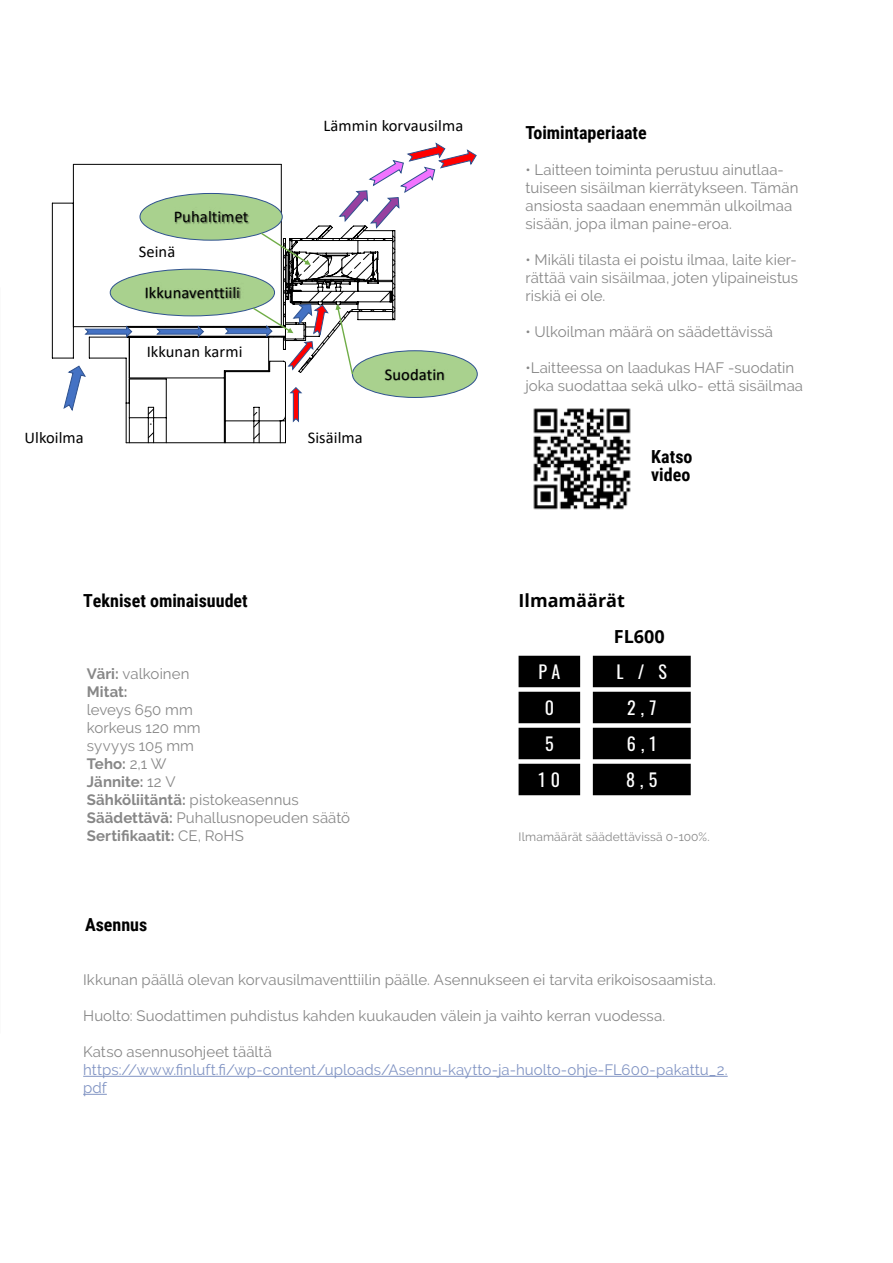
<style>
.page{position:relative;width:893px;height:1263px;background:#fff}
.page>*{position:absolute;margin:0;border:0;box-sizing:border-box;transform-origin:0 0}
.t1{font:700 18px/18px "Roboto Condensed";color:#000}
.t2{font:18px/36px "Oswald";color:#fff;text-align:center}
.t3{font:700 18px "Open Sans";color:#000}
.t4{font:16.35px "Calibri";letter-spacing:.005em;color:#000}
.t5{font:15px/18px "Raleway";letter-spacing:.005em;color:#878787}
.t6{font:15px/18px "Raleway";letter-spacing:.005em;color:#8194c3}
.t7{font:700 15px/18px "Raleway";letter-spacing:.005em;color:#878787}
.t8{font:12px "Raleway";letter-spacing:.015em;color:#878787}
.s1{font-weight:400}
.s2{font-weight:700}
</style>
<div class="page">
<svg style="left:52px;top:164px;width:343px;height:279px"></svg>
<svg style="left:57px;top:362px;width:32px;height:52px"></svg>
<svg style="left:83px;top:324px;width:50px;height:15px"></svg>
<svg style="left:155px;top:324px;width:50px;height:15px"></svg>
<svg style="left:288px;top:386px;width:15px;height:37px"></svg>
<svg style="left:334px;top:142px;width:143px;height:91px"></svg>
<div style="left:352px;top:351px;width:125px;height:46px;background:#a9d18e;border-radius:50%"></div>
<div style="left:352px;top:350px;width:125px;height:48px;border:1px solid #2f528f;border-radius:50%"></div>
<img style="left:374px;top:368px;width:83px;height:28px">
<div style="left:140px;top:193px;width:142px;height:47px;background:#a9d18e;border-radius:50%"></div>
<div style="left:140px;top:193px;width:143px;height:48px;border:1px solid #2f528f;border-radius:50%"></div>
<img style="left:163px;top:211px;width:97px;height:27px">
<svg style="left:261px;top:233px;width:50px;height:32px"></svg>
<div style="left:110px;top:269px;width:165px;height:47px;background:#a9d18e;border-radius:50%"></div>
<div style="left:110px;top:269px;width:165px;height:47px;border:1px solid #2f528f;border-radius:50%"></div>
<img style="left:134px;top:277px;width:118px;height:37px">
<svg style="left:224px;top:297px;width:129px;height:77px"></svg>
<img style="left:533px;top:408px;width:98px;height:102px">
<hr style="left:83px;top:1076px;width:645px;height:1px;background:#8194c3">
<svg style="left:83px;top:1094px;width:24px;height:1px"></svg>
<div style="left:519px;top:656px;width:61px;height:31px;background:#000"></div>
<div style="left:519px;top:692px;width:61px;height:31px;background:#000"></div>
<div style="left:519px;top:728px;width:61px;height:31px;background:#000"></div>
<div style="left:519px;top:764px;width:61px;height:31px;background:#000"></div>
<div style="left:593px;top:656px;width:98px;height:31px;background:#000"></div>
<div style="left:593px;top:692px;width:98px;height:31px;background:#000"></div>
<div style="left:593px;top:728px;width:98px;height:31px;background:#000"></div>
<div style="left:593px;top:764px;width:98px;height:31px;background:#000"></div>
<p class="t4" style="left:174px;top:205px;width:76px">Puhaltimet</p>
<p class="t4" style="left:139px;top:240px;width:38px">Seinä</p>
<p class="t4" style="left:145px;top:281px;width:97px">Ikkunaventtiili</p>
<p class="t4" style="left:147px;top:340px;width:97px">Ikkunan karmi</p>
<p class="t4" style="left:323px;top:115px;width:141px">Lämmin korvausilma</p>
<p class="t4" style="left:385px;top:363px;width:62px">Suodatin</p>
<p class="t4" style="left:25px;top:426px;width:61px">Ulkoilma</p>
<p class="t4" style="left:308px;top:427px;width:56px">Sisäilma</p>
<p class="t1" style="left:525px;top:123px;width:123px">Toimintaperiaate</p>
<p class="t5" style="left:525px;top:161px;width:274px">• Laitteen toiminta perustuu ainutlaa&shy;tuiseen sisäilman kierrätykseen. Tämän ansiosta saadaan enemmän ulkoilmaa sisään, jopa ilman paine-eroa.</p>
<p class="t5" style="left:525px;top:251px;width:274px;text-align:justify">• Mikäli tilasta ei poistu ilmaa, laite kier&shy;rättää vain sisäilmaa, joten ylipaineistus riskiä ei ole.</p>
<p class="t5" style="left:525px;top:323px;width:249px">• Ulkoilman määrä on säädettävissä</p>
<p class="t5" style="left:525px;top:359px;width:279px">•Laitteessa on laadukas HAF -suodatin joka suodattaa sekä ulko- että sisäilmaa</p>
<p class="t1" style="left:651px;top:447px;width:43px">Katso video</p>
<p class="t1" style="left:83px;top:591px;width:166px">Tekniset ominaisuudet</p>
<p class="t3" style="left:519px;top:588px;width:108px">Ilmamäärät</p>
<p class="t7" style="left:87px;top:665px;width:104px">Väri: <span class="s1">valkoinen<br></span>Mitat:</p>
<p class="t5" style="left:87px;top:701px;width:265px">leveys 650 mm<br>korkeus 120 mm<br>syvyys 105 mm<br><span class="s2">Teho:</span> 2,1 W<br><span class="s2">Jännite:</span> 12 V<br><span class="s2">Sähköliitäntä:</span> pistokeasennus<br><span class="s2">Säädettävä:</span> Puhallusnopeuden säätö<br><span class="s2">Sertifikaatit:</span> CE, RoHS</p>
<p class="t1" style="left:85px;top:915px;width:64px">Asennus</p>
<p class="t3" style="left:614px;top:624px;width:52px">FL600</p>
<p class="t2" style="left:538px;top:652px;width:23px">PA<br>0<br>5<br>1 0</p>
<p class="t2" style="left:616px;top:652px;width:52px">L / S<br>2,7<br>6,1<br>8,5</p>
<p class="t8" style="left:519px;top:830px;width:193px">Ilmamäärät säädettävissä 0-100%.</p>
<p class="t5" style="left:83px;top:971px;width:634px">Ikkunan päällä olevan korvausilmaventtiilin päälle. Asennukseen ei tarvita erikoisosaamista.</p>
<p class="t5" style="left:83px;top:1007px;width:584px">Huolto: Suodattimen puhdistus kahden kuukauden välein ja vaihto kerran vuodessa.</p>
<p class="t5" style="left:83px;top:1043px;width:190px">Katso asennusohjeet täältä</p>
<p class="t6" style="left:83px;top:1061px;width:646px">https://www.finluft.fi/wp-content/uploads/Asennu-kaytto-ja-huolto-ohje-FL600-pakattu_2. pdf</p>
</div>
